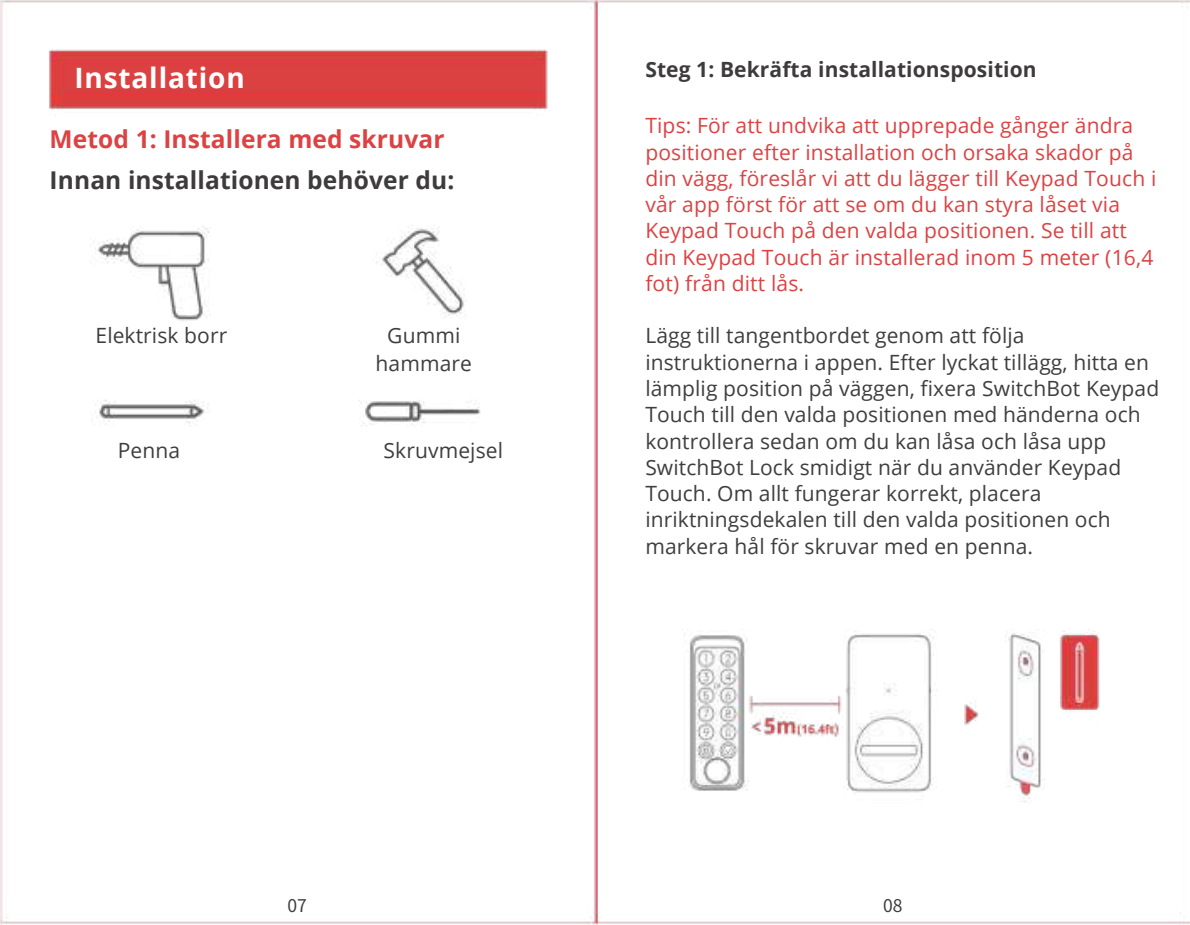
<style>
.page{position:relative;width:1190px;height:925px;background:#fff}
.page>*{position:absolute;margin:0;border:0;box-sizing:border-box;transform-origin:0 0}
.t1{font:700 28px "Open Sans";letter-spacing:.03em;color:#fff}
.t2{font:700 24.5px "Open Sans";letter-spacing:.005em;color:#3e3b3c}
.t3{font:700 24.5px "Open Sans";letter-spacing:.005em;color:#dd4142}
.t4{font:21px/26.2px "Open Sans";letter-spacing:.005em;color:#3f3e3f}
.t5{font:21px/26.2px "Open Sans";letter-spacing:.01em;color:#dd4142}
.t6{font:700 21px "Open Sans";letter-spacing:.005em;color:#3e3b3c}
.t7{font:17.5px "Noto Sans JP";color:#3f3e3f}
</style>
<div class="page">
<img style="left:0;top:0;width:1189px;height:924px">
<h1 class="t1" style="left:74px;top:58px;width:172px">Installation</h1>
<p class="t3" style="left:50px;top:121px;width:396px">Metod 1: Installera med skruvar</p>
<p class="t2" style="left:50px;top:162px;width:406px">Innan installationen behöver du:</p>
<p class="t4" style="left:95px;top:322px;width:133px">Elektrisk borr</p>
<p class="t4" style="left:118px;top:436px;width:64px">Penna</p>
<p class="t4" style="left:375px;top:321px;width:98px;line-height:28px;text-align:center">Gummi hammare</p>
<p class="t4" style="left:383px;top:436px;width:121px">Skruvmejsel</p>
<p class="t6" style="left:645px;top:55px;width:393px">Steg 1: Bekräfta installationsposition</p>
<p class="t5" style="left:645px;top:112px;width:512px">Tips: För att undvika att upprepade gånger ändra positioner efter installation och orsaka skador på din vägg, föreslår vi att du lägger till Keypad Touch i vår app först för att se om du kan styra låset via Keypad Touch på den valda positionen. Se till att din Keypad Touch är installerad inom 5 meter (16,4 fot) från ditt lås.</p>
<p class="t4" style="left:645px;top:322px;width:515px">Lägg till tangentbordet genom att följa instruktionerna i appen. Efter lyckat tillägg, hitta en lämplig position på väggen, fixera SwitchBot Keypad Touch till den valda positionen med händerna och kontrollera sedan om du kan låsa och låsa upp SwitchBot Lock smidigt när du använder Keypad Touch. Om allt fungerar korrekt, placera inriktningsdekalen till den valda positionen och markera hål för skruvar med en penna.</p>
<p class="t7" style="left:287px;top:891px;width:21px">07</p>
<p class="t7" style="left:882px;top:891px;width:21px">08</p>
</div>
